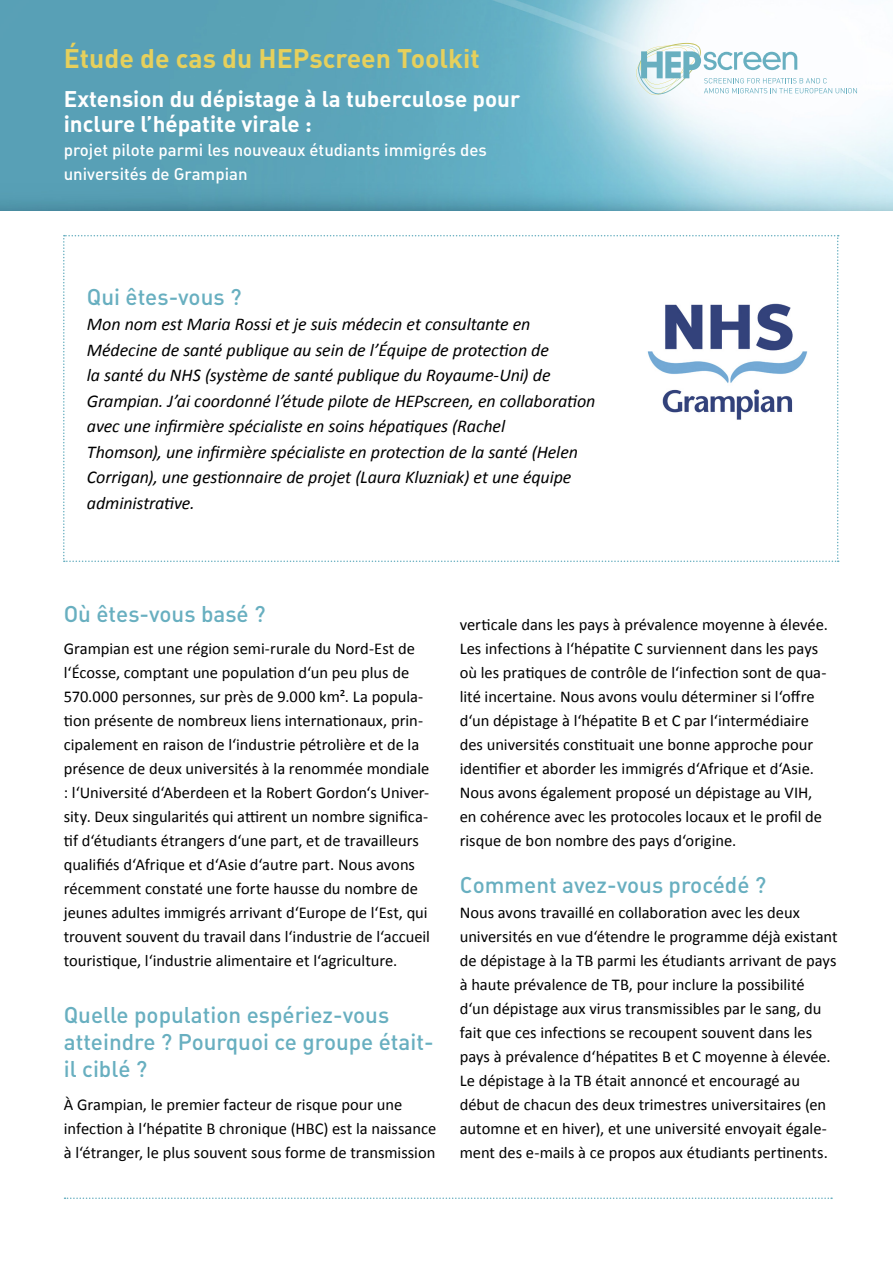
<style>
.page{position:relative;width:893px;height:1263px;background:#fff}
.page>*{position:absolute;margin:0;border:0;box-sizing:border-box;transform-origin:0 0}
.t1{font:700 26.55px "DIN";color:#e6d05c}
.t2{font:22.5px/27px "DIN Medium Alternate";color:#68afc0}
.t3{font:22.35px/25.5px "DIN Bold Alternate";color:#fff}
.t4{font:italic 18px/25.5px "Calibri";letter-spacing:-.005em;color:#000}
.t5{font:16.8px/23.9px "DIN Medium Alternate";color:#fff}
.t6{font:16.5px/24px "Calibri";color:#000}
</style>
<div class="page">
<svg style="left:63px;top:235px;width:776px;height:327px"></svg>
<img style="left:628px;top:278px;width:197px;height:167px">
<svg style="left:65px;top:1197px;width:767px;height:2px"></svg>
<img style="left:0;top:0;width:893px;height:210px">
<svg style="left:65px;top:35px;width:799px;height:60px"></svg>
<h1 class="t1" style="left:64px;top:41px;width:418px">Étude de cas du HEPscreen Toolkit</h1>
<h3 class="t3" style="left:64px;top:85px;width:458px">Extension du dépistage à la tuberculose pour inclure l’hépatite virale :</h3>
<p class="t5" style="left:64px;top:138px;width:425px">projet pilote parmi les nouveaux étudiants immigrés des universités de Grampian</p>
<h2 class="t2" style="left:87px;top:282px;width:156px">Qui êtes-vous ?</h2>
<p class="t4" style="left:87px;top:311px;width:510px">Mon nom est Maria Rossi et je suis médecin et consultante en Médecine de santé publique au sein de l’Équipe de protection de<br>la santé du NHS (système de santé publique du Royaume-Uni) de Grampian. J’ai coordonné l’étude pilote de HEPscreen, en collaboration avec une infirmière spécialiste en soins hépatiques (Rachel<br>Thomson), une infirmière spécialiste en protection de la santé (Helen Corrigan), une gestionnaire de projet (Laura Kluzniak) et une équipe administrative.</p>
<h2 class="t2" style="left:64px;top:600px;width:203px">Où êtes-vous basé ?</h2>
<p class="t6" style="left:64px;top:636px;width:368px">Grampian est une région semi-rurale du Nord-Est de l‘Écosse, comptant une population d‘un peu plus de 570.000 personnes, sur près de 9.000 km². La popula&shy;tion présente de nombreux liens internationaux, prin&shy;cipalement en raison de l‘industrie pétrolière et de la présence de deux universités à la renommée mondiale : l‘Université d‘Aberdeen et la Robert Gordon‘s Univer&shy;sity. Deux singularités qui attirent un nombre significa&shy;tif d‘étudiants étrangers d‘une part, et de travailleurs qualifiés d‘Afrique et d‘Asie d‘autre part. Nous avons récemment constaté une forte hausse du nombre de jeunes adultes immigrés arrivant d‘Europe de l‘Est, qui trouvent souvent du travail dans l‘industrie de l‘accueil touristique, l‘industrie alimentaire et l‘agriculture.</p>
<h2 class="t2" style="left:64px;top:1001px;width:371px">Quelle population espériez-vous atteindre ? Pourquoi ce groupe était&shy;il ciblé ?</h2>
<p class="t6" style="left:64px;top:1092px;width:374px">À Grampian, le premier facteur de risque pour une infection à l‘hépatite B chronique (HBC) est la naissance à l‘étranger, le plus souvent sous forme de transmission</p>
<p class="t6" style="left:460px;top:612px;width:370px">verticale dans les pays à prévalence moyenne à élevée.<br>Les infections à l‘hépatite C surviennent dans les pays où les pratiques de contrôle de l‘infection sont de qua&shy;lité incertaine. Nous avons voulu déterminer si l‘offre d‘un dépistage à l‘hépatite B et C par l‘intermédiaire des universités constituait une bonne approche pour identifier et aborder les immigrés d‘Afrique et d‘Asie.<br>Nous avons également proposé un dépistage au VIH, en cohérence avec les protocoles locaux et le profil de risque de bon nombre des pays d‘origine.</p>
<h2 class="t2" style="left:460px;top:870px;width:308px">Comment avez-vous procédé ?</h2>
<p class="t6" style="left:460px;top:900px;width:379px">Nous avons travaillé en collaboration avec les deux universités en vue d‘étendre le programme déjà existant de dépistage à la TB parmi les étudiants arrivant de pays à haute prévalence de TB, pour inclure la possibilité d‘un dépistage aux virus transmissibles par le sang, du fait que ces infections se recoupent souvent dans les pays à prévalence d‘hépatites B et C moyenne à élevée.<br>Le dépistage à la TB était annoncé et encouragé au début de chacun des deux trimestres universitaires (en automne et en hiver), et une université envoyait égale&shy;ment des e-mails à ce propos aux étudiants pertinents.</p>
</div>
